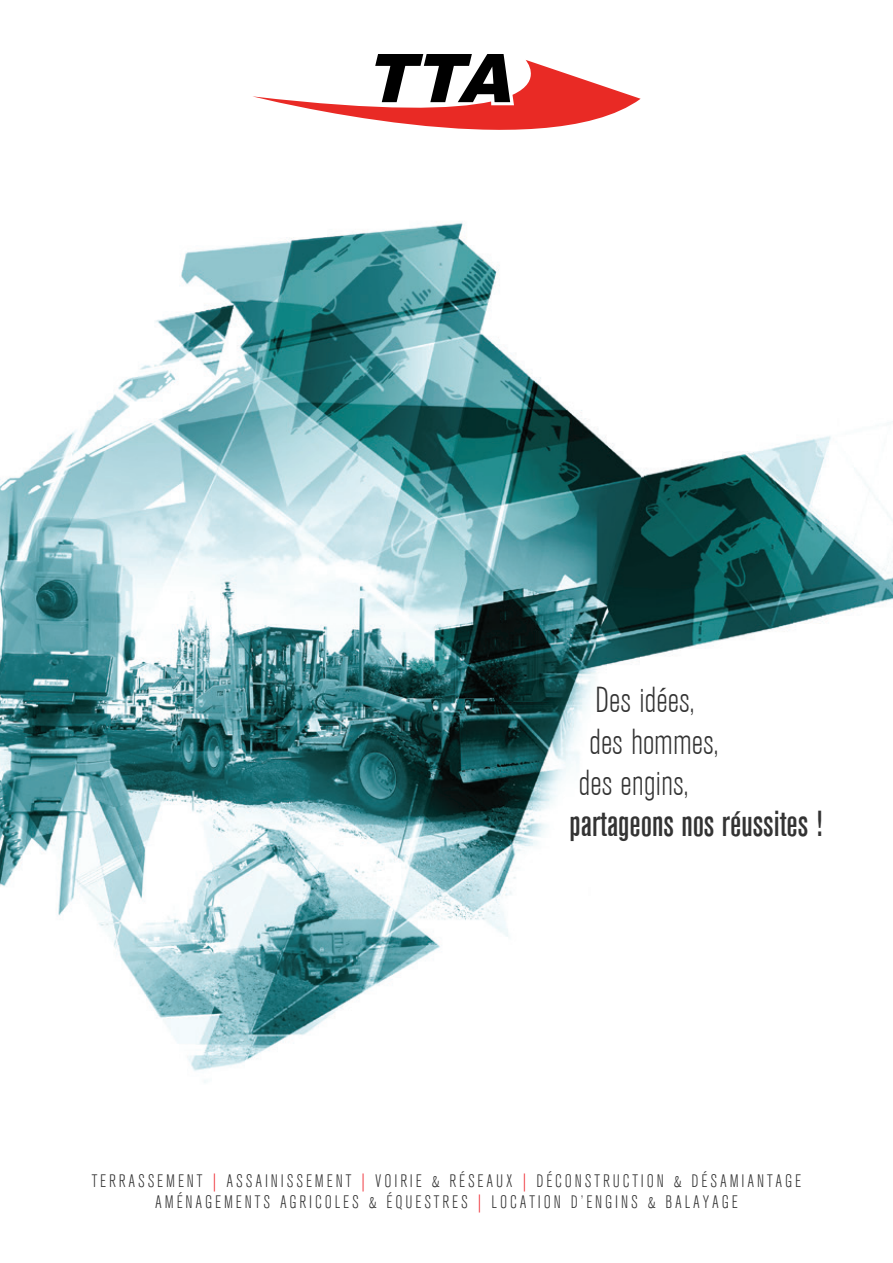
<style>
.page{position:relative;width:893px;height:1263px;background:#fff}
.page>*{position:absolute;margin:0;border:0;box-sizing:border-box;transform-origin:0 0}
.t1{font:300 condensed 36px/41.4px "Akzidenz Grotesk BE";color:#333}
.t2{font:500 condensed 36px "Akzidenz Grotesk BE";color:#333}
.t3{font:300 condensed 18px/21.6px "Akzidenz Grotesk BE";letter-spacing:.16em;color:#333;text-align:center}
.s1{color:#ed1c24}
</style>
<div class="page">
<img style="left:0;top:221px;width:892px;height:862px">
<svg style="left:253px;top:54px;width:388px;height:76px"></svg>
<hr style="left:892px;top:0;width:1px;height:1263px;background:#3e525c">
<img style="left:892px;top:651px;width:1px;height:205px">
<h1 class="t1" style="left:578px;top:680px;width:142px;text-indent:17px">DES IDÉES,<br>DES HOMMES,<br>DES ENGINS,</h1>
<h1 class="t2" style="left:569px;top:804px;width:254px">partageons nos réussites !</h1>
<p class="t3" style="left:92px;top:1170px;width:711px">TERRASSEMENT <span class="s1">|</span> ASSAINISSEMENT <span class="s1">|</span> VOIRIE &amp; RÉSEAUX <span class="s1">|</span> DÉCONSTRUCTION &amp; DÉSAMIANTAGE<br>AMÉNAGEMENTS AGRICOLES &amp; ÉQUESTRES <span class="s1">|</span> LOCATION D’ENGINS &amp; BALAYAGE</p>
</div>
